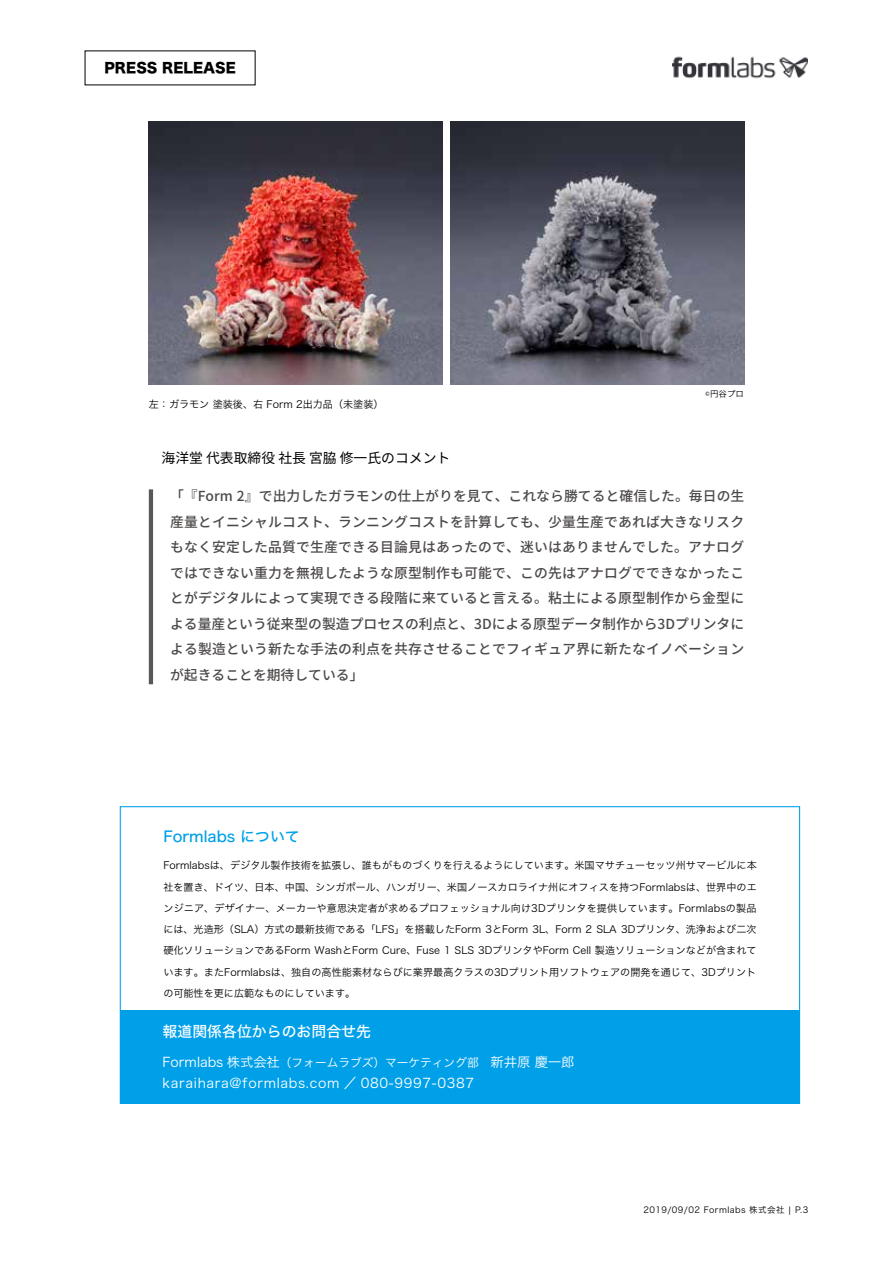
<style>
.page{position:relative;width:893px;height:1263px;background:#fff}
.page>*{position:absolute;margin:0;border:0;box-sizing:border-box;transform-origin:0 0}
.t1{font:14.85px "Hiragino Sans W5";color:#fff}
.t2{font:14.85px "Hiragino Sans W5";color:#00a0e9}
.t3{font:500 13.8px/25.5px "Noto Sans CJ Kjp";letter-spacing:.015em;color:#4c4948;text-align:justify}
.t4{font:13.8px "Noto Sans CJ Kjp";color:#000}
.t5{font:13.8px "Hiragino Sans W8";color:#000}
.t6{font:13.35px/21.3px "Hiragino Sans W3";letter-spacing:.05em;color:#fff}
.t7{font:10.05px/21.3px "Hiragino Sans W3";color:#000;text-align:justify}
.t8{font:8.55px "Hiragino Sans W3";letter-spacing:.05em;color:#000}
.s1{font-size:11.7px}
</style>
<div class="page">
<img style="left:672px;top:56px;width:136px;height:23px">
<div style="left:120px;top:1010px;width:680px;height:93px;background:#00a0e9"></div>
<hr style="left:149px;top:489px;width:4px;height:195px;background:#595757">
<img style="left:149px;top:121px;width:293px;height:264px">
<img style="left:451px;top:121px;width:293px;height:264px">
<h2 class="t5" style="left:104px;top:60px;width:133px">PRESS RELEASE</h2>
<p class="t7" style="left:149px;top:392px;width:236px">左：ガラモン 塗装後、右 Form 2出力品（未塗装）</p>
<p class="t8" style="left:705px;top:386px;width:40px">©円谷プロ</p>
<h2 class="t4" style="left:162px;top:450px;width:290px">海洋堂 代表取締役 社長 宮脇 修一氏のコメント</h2>
<p class="t3" style="left:170px;top:484px;width:576px">「『Form 2』で出力したガラモンの仕上がりを見て、これなら勝てると確信した。毎日の生産量とイニシャルコスト、ランニングコストを計算しても、少量生産であれば大きなリスクもなく安定した品質で生産できる目論見はあったので、迷いはありませんでした。アナログではできない重力を無視したような原型制作も可能で、この先はアナログでできなかったことがデジタルによって実現できる段階に来ていると言える。粘土による原型制作から金型による量産という従来型の製造プロセスの利点と、3Dによる原型データ制作から3Dプリンタによる製造という新たな手法の利点を共存させることでフィギュア界に新たなイノベーションが起きることを期待している」</p>
<h1 class="t2" style="left:163px;top:823px;width:138px">Formlabs について</h1>
<p class="t7" style="left:163px;top:854px;width:595px">Formlabsは、デジタル製作技術を拡張し、誰もがものづくりを行えるようにしています。米国マサチューセッツ州サマービルに本社を置き、ドイツ、日本、中国、シンガポール、ハンガリー、米国ノースカロライナ州にオフィスを持つFormlabsは、世界中のエンジニア、デザイナー、メーカーや意思決定者が求めるプロフェッショナル向け3Dプリンタを提供しています。Formlabsの製品には、光造形（SLA）方式の最新技術である「LFS」を搭載したForm 3とForm 3L、Form 2 SLA 3Dプリンタ、洗浄および二次硬化ソリューションであるForm WashとForm Cure、Fuse 1 SLS 3DプリンタやForm Cell 製造ソリューションなどが含まれています。またFormlabsは、独自の高性能素材ならびに業界最高クラスの3Dプリント用ソフトウェアの開発を通じて、3Dプリントの可能性を更に広範なものにしています。</p>
<h1 class="t1" style="left:163px;top:1018px;width:210px">報道関係各位からのお問合せ先</h1>
<h3 class="t6" style="left:163px;top:1050px;width:413px">Formlabs 株式会社<span class="s1">（フォームラブズ）マーケティング部</span> 新井原 慶⼀郎karaihara@formlabs.com ／ 080-9997-0387</h3>
<p class="t8" style="left:643px;top:1202px;width:166px">2019/09/02 Formlabs 株式会社 | P.3</p>
</div>
